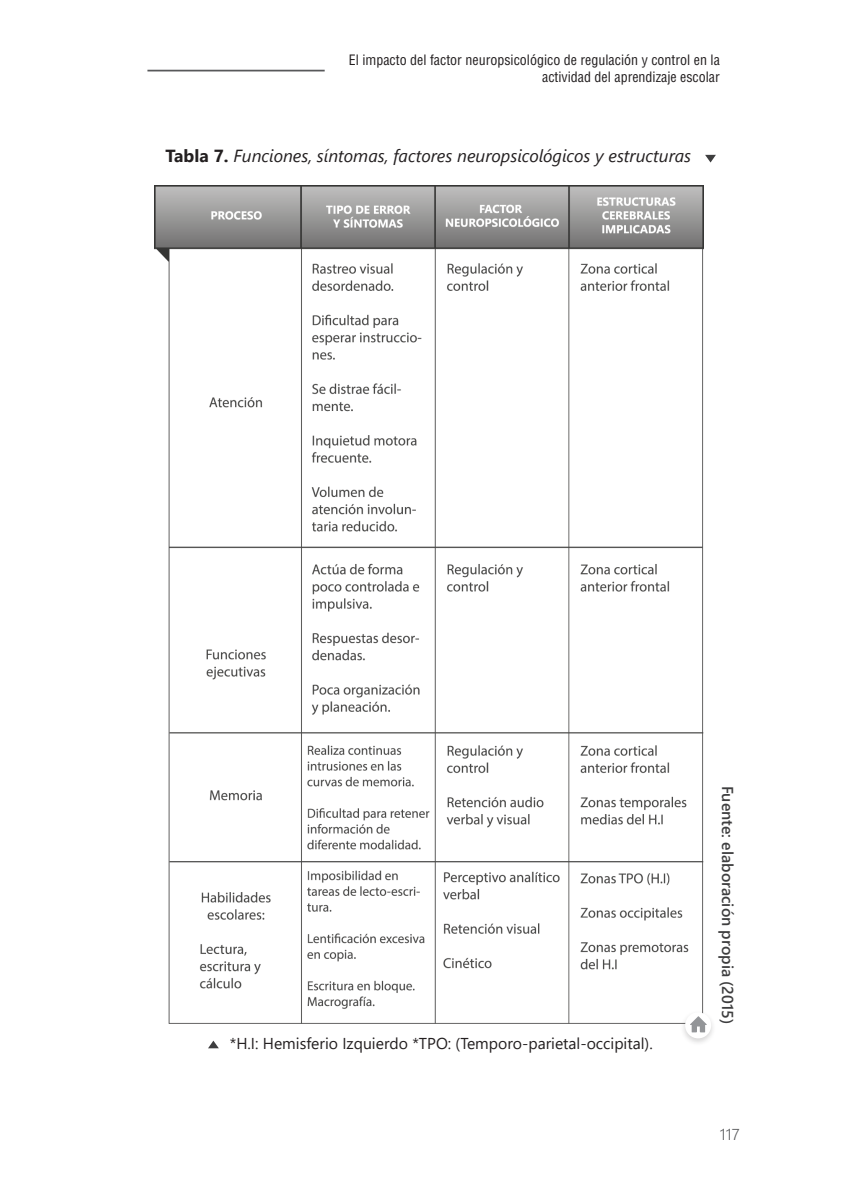
<style>
.page{position:relative;width:844px;height:1191px;background:#fff}
.page>*{position:absolute;margin:0;border:0;box-sizing:border-box;transform-origin:0 0}
.Tablas{font:italic 17.5px "Segoe UI";color:#231f20}
.t1{font:15.75px "Segoe UI";color:#231f20}
.t2{font:600 15.75px "Segoe UI";color:#3e3e3f}
.t3{font:300 15.75px "Segoe UI";color:#57585a}
.t4{font:condensed 14px/16.8px "Helvetica LT Std";color:#231f20;text-align:right}
.s1{font-weight:700;font-style:normal}
</style>
<div class="page">
<svg style="left:705px;top:155px;width:10px;height:7px"></svg>
<img style="left:154px;top:185px;width:549px;height:838px">
<svg style="left:208px;top:1040px;width:11px;height:8px"></svg>
<hr style="left:147px;top:70px;width:177px;height:1px;background:#57585a">
<div style="left:679px;top:1009px;width:37px;height:37px;background:#231f20;opacity:.19"></div>
<div style="left:685px;top:1012px;width:26px;height:26px;background:#fff;border-radius:50%"></div>
<svg style="left:690px;top:1016px;width:16px;height:16px"></svg>
<p class="t4" style="left:348px;top:52px;width:372px">El impacto del factor neuropsicológico de regulación y control en la actividad del aprendizaje escolar</p>
<p class="Tablas" style="left:165px;top:139px;width:527px"><span class="s1">Tabla 7.</span> Funciones, síntomas, factores neuropsicológicos y estructuras</p>
<p class="t1" style="left:230px;top:1028px;width:424px">*H.I: Hemisferio Izquierdo *TPO: (Temporo-parietal-occipital).</p>
<p class="t2" style="left:742px;top:785px;width:240px;rotate:90deg">Fuente: elaboración propia (2015)</p>
<p class="t3" style="left:719px;top:1119px;width:21px">117</p>
</div>
